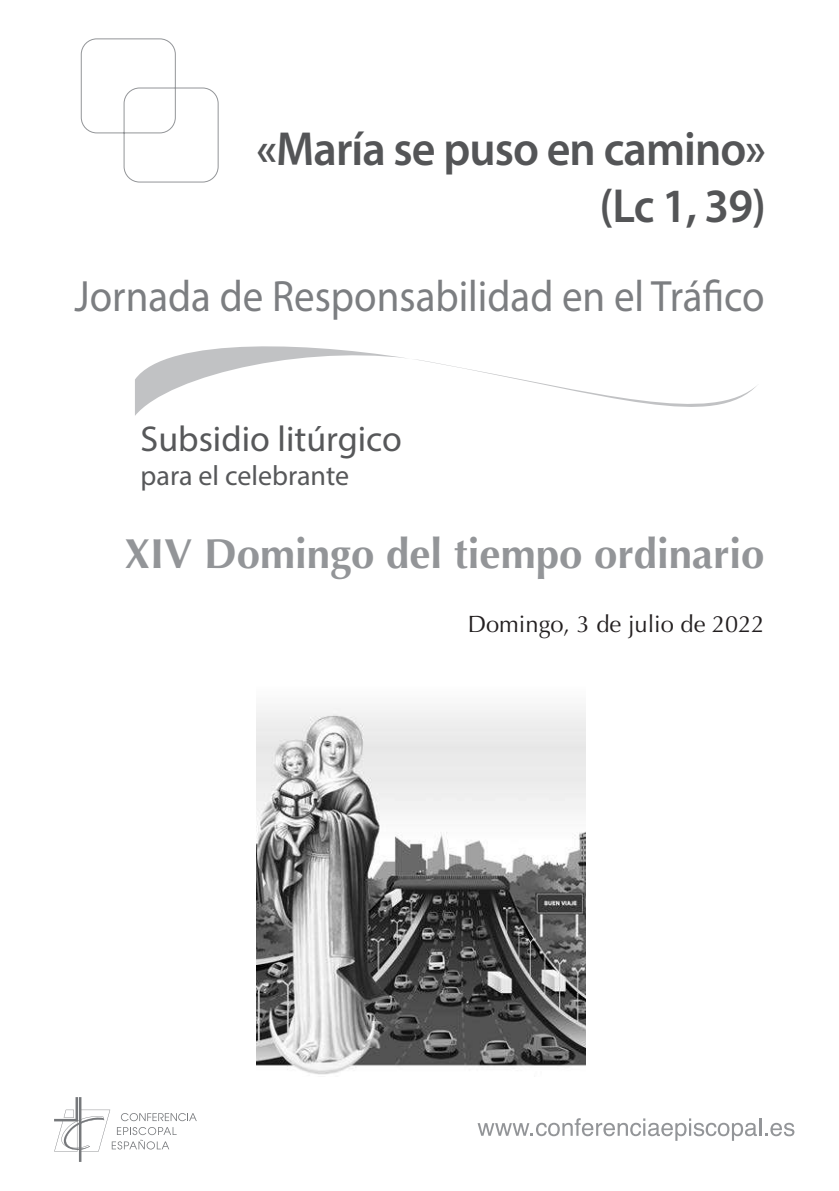
<style>
.page{position:relative;width:839px;height:1191px;background:#fff}
.page>*{position:absolute;margin:0;border:0;box-sizing:border-box;transform-origin:0 0}
.t1{font:600 48px/57.6px "Myriad Pro";letter-spacing:-.02em;color:#545557;text-align:right;scale:.96 1}
.t2{font:44px "Myriad Pro";color:#7c7e81;scale:.93 1}
.t3{font:700 42px "Optima";color:#939598}
.t4{font:36px "Myriad Pro";color:#57585a}
.t5{font:28px "Myriad Pro";color:#57585a}
.t6{font:23.6px "Optima";color:#231f20}
</style>
<div class="page">
<hr style="left:79px;top:1097px;width:2px;height:64px;background:#76787b">
<svg style="left:54px;top:1097px;width:143px;height:54px"></svg>
<svg style="left:477px;top:1118px;width:317px;height:22px"></svg>
<svg style="left:135px;top:346px;width:621px;height:70px"></svg>
<svg style="left:81px;top:38px;width:137px;height:144px"></svg>
<img style="left:256px;top:708px;width:329px;height:367px">
<p class="t1" style="left:256px;top:119px;width:532px">«María se puso en camino» (Lc 1, 39)</p>
<p class="t2" style="left:75px;top:269px;width:743px">Jornada de Responsabilidad en el Tráfico</p>
<p class="t4" style="left:141px;top:416px;width:263px">Subsidio litúrgico</p>
<p class="t5" style="left:141px;top:458px;width:210px">para el celebrante</p>
<p class="t3" style="left:125px;top:529px;width:641px">XIV Domingo del tiempo ordinario</p>
<p class="t6" style="left:467px;top:610px;width:298px">Domingo, 3 de julio de 2022</p>
</div>
